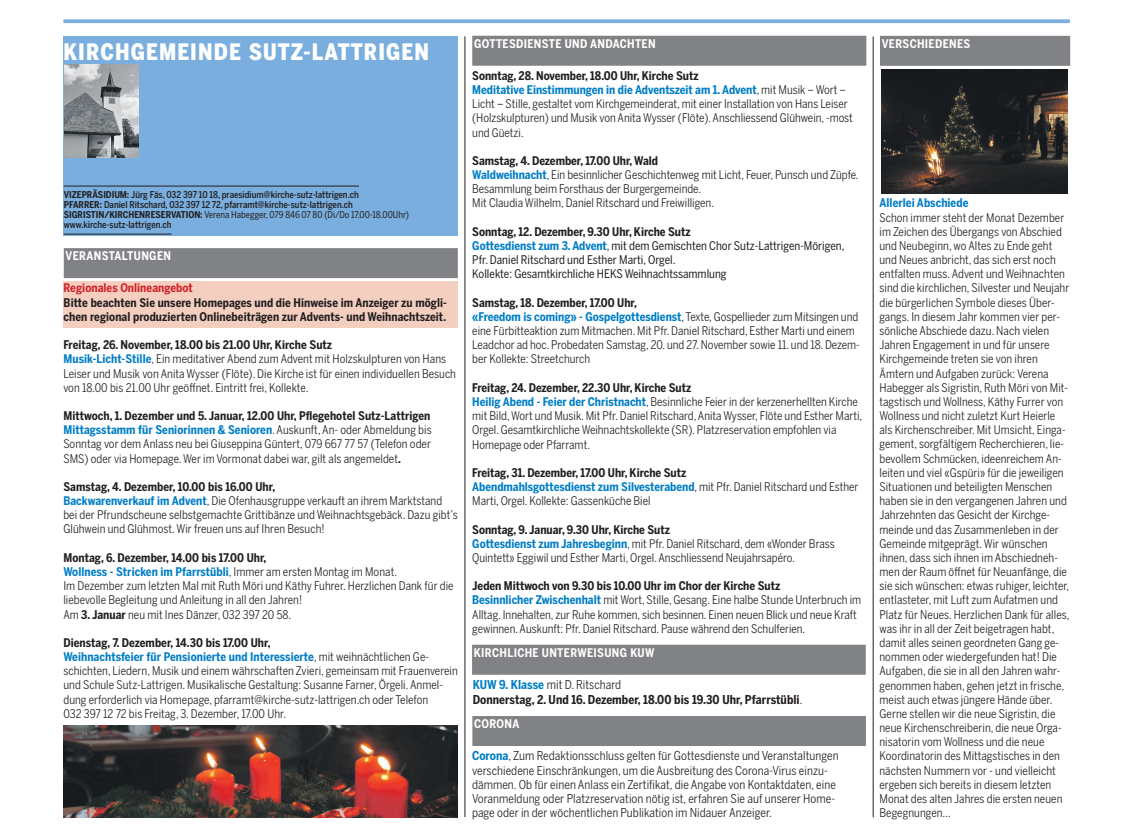
<style>
.page{position:relative;width:1134px;height:839px;background:#fff}
.page>*{position:absolute;margin:0;border:0;box-sizing:border-box;transform-origin:0 0}
.t1{font:900 22.5px "Benton Sans Cond";letter-spacing:.05em;color:#fff}
.t2{font:12.25px/14.1px "Benton Sans Cond";letter-spacing:.005em;color:#231f20}
.t3{font:700 12.25px/14.1px "Benton Sans Cond";letter-spacing:.005em;color:#231f20}
.t4{font:11.88px/14.1px "Benton Sans Cond";letter-spacing:.005em;color:#231f20}
.t5{font:11.88px/14.1px "Benton Sans Cond";color:#231f20}
.t6{font:700 11.88px/14.1px "Benton Sans Cond";letter-spacing:.005em;color:#231f20}
.t7{font:700 11.88px "Benton Sans Cond";letter-spacing:.03em;color:#fff}
.t8{font:700 11.88px "Benton Sans Cond";letter-spacing:.005em;color:#d1232a}
.t9{font:700 11.88px "Benton Sans Cond";letter-spacing:.005em;color:#007ec5}
.t10{font:500 9.38px/10px "Benton Sans Cond";color:#231f20}
.s1{font-weight:700}
.s2{font-weight:400}
.s3{font-weight:700;color:#007ec5}
.s4{color:#007ec5}
</style>
<div class="page">
<div style="left:63px;top:36px;width:394px;height:200px;background:#79aede"></div>
<hr style="left:64px;top:186px;width:295px;height:1px;background:#231f20">
<hr style="left:64px;top:234px;width:108px;height:1px;background:#231f20">
<svg style="left:63px;top:19px;width:1007px;height:4px;background:#84b5e0"></svg>
<img style="left:64px;top:65px;width:75px;height:92px">
<hr style="left:465px;top:36px;width:1px;height:781px;background:#231f20">
<div style="left:472px;top:645px;width:394px;height:30px;background:#808285"></div>
<div style="left:64px;top:248px;width:394px;height:30px;background:#808285"></div>
<div style="left:472px;top:36px;width:394px;height:30px;background:#808285"></div>
<div style="left:472px;top:716px;width:394px;height:30px;background:#808285"></div>
<hr style="left:873px;top:37px;width:1px;height:780px;background:#231f20">
<div style="left:880px;top:36px;width:190px;height:30px;background:#808285"></div>
<div style="left:64px;top:282px;width:394px;height:46px;background:#f4cfc0"></div>
<img style="left:63px;top:726px;width:395px;height:91px">
<img style="left:882px;top:70px;width:185px;height:123px">
<h1 class="t1" style="left:63px;top:38px;width:367px">KIRCHGEMEINDE SUTZ-LATTRIGEN</h1>
<p class="t10" style="left:64px;top:190px;width:347px"><span class="s1">VIZEPRÄSIDIUM:</span> Jürg Fäs, 032 397 10 18, praesidium@kirche-sutz-lattrigen.ch<br><span class="s1">PFARRER:</span> Daniel Ritschard, 032 397 12 72, pfarramt@kirche-sutz-lattrigen.ch <span class="s1">SIGRISTIN/KIRCHENRESERVATION:</span> <span class="s2">Verena Habegger, 079 846 07 80 (Di/Do 17.00-18.00Uhr) </span>www.kirche-sutz-lattrigen.ch</p>
<p class="t7" style="left:66px;top:249px;width:107px">VERANSTALTUNGEN</p>
<p class="t8" style="left:64px;top:281px;width:131px">Regionales Onlineangebot</p>
<p class="t6" style="left:64px;top:295px;width:385px">Bitte beachten Sie unsere Homepages und die Hinweise im Anzeiger zu mögli&shy;chen regional produzierten Onlinebeiträgen zur Advents- und Weihnachtszeit.</p>
<p class="t4" style="left:63px;top:338px;width:394px"><span class="s1">Freitag, 26. November, 18.00 bis 21.00 Uhr, Kirche Sutz<br></span><span class="s3">Musik-Licht-Stille</span>, Ein meditativer Abend zum Advent mit Holzskulpturen von Hans Leiser und Musik von Anita Wysser (Flöte). Die Kirche ist für einen individuellen Besuch von 18.00 bis 21.00 Uhr geöffnet. Eintritt frei, Kollekte.</p>
<p class="t4" style="left:63px;top:409px;width:370px;text-align:justify"><span class="s1">Mittwoch, 1. Dezember und 5. Januar, 12.00 Uhr, Pflegehotel Sutz-Lattrigen </span><span class="s3">Mittagsstamm für Seniorinnen &amp; Senioren</span>. Auskunft, An- oder Abmeldung bis Sonntag vor dem Anlass neu bei Giuseppina Güntert, 079 667 77 57 (Telefon oder SMS) oder via Homepage. Wer im Vormonat dabei war, gilt als angemeldet<span class="s1">.</span></p>
<p class="t4" style="left:63px;top:480px;width:396px"><span class="s1">Samstag, 4. Dezember, 10.00 bis 16.00 Uhr,<br></span><span class="s3">Backwarenverkauf im Advent</span>, Die Ofenhausgruppe verkauft an ihrem Marktstand bei der Pfrundscheune selbstgemachte Grittibänze und Weihnachtsgebäck. Dazu gibt’s Glühwein und Glühmost. Wir freuen uns auf Ihren Besuch!</p>
<p class="t4" style="left:63px;top:551px;width:392px"><span class="s1">Montag, 6. Dezember, 14.00 bis 17.00 Uhr,<br></span><span class="s3">Wollness - Stricken im Pfarrstübli</span>, Immer am ersten Montag im Monat.<br>Im Dezember zum letzten Mal mit Ruth Möri und Käthy Fuhrer. Herzlichen Dank für die liebevolle Begleitung und Anleitung in all den Jahren!<br>Am <span class="s1">3. Januar</span> neu mit Ines Dänzer, 032 397 20 58.</p>
<p class="t4" style="left:63px;top:636px;width:396px"><span class="s1">Dienstag, 7. Dezember, 14.30 bis 17.00 Uhr,<br></span><span class="s3">Weihnachtsfeier für Pensionierte und Interessierte</span>, mit weihnächtlichen Ge&shy;schichten, Liedern, Musik und einem währschaften Zvieri, gemeinsam mit Frauenverein und Schule Sutz-Lattrigen. Musikalische Gestaltung: Susanne Farner, Örgeli. Anmel&shy;dung erforderlich via Homepage, pfarramt@kirche-sutz-lattrigen.ch oder Telefon<br>032 397 12 72 bis Freitag, 3. Dezember, 17.00 Uhr.</p>
<p class="t7" style="left:474px;top:36px;width:183px">GOTTESDIENSTE UND ANDACHTEN</p>
<p class="t4" style="left:472px;top:69px;width:382px"><span class="s1">Sonntag, 28. November, 18.00 Uhr, Kirche Sutz<br></span><span class="s3">Meditative Einstimmungen in die Adventszeit am 1. Advent</span>, mit Musik – Wort – Licht – Stille, gestaltet vom Kirchgemeinderat, mit einer Installation von Hans Leiser (Holzskulpturen) und Musik von Anita Wysser (Flöte). Anschliessend Glühwein, -most und Güetzi.</p>
<p class="t4" style="left:472px;top:154px;width:388px"><span class="s1">Samstag, 4. Dezember, 17.00 Uhr, Wald<br></span><span class="s3">Waldweihnacht</span>, Ein besinnlicher Geschichtenweg mit Licht, Feuer, Punsch und Züpfe.<br>Besammlung beim Forsthaus der Burgergemeinde.<br>Mit Claudia Wilhelm, Daniel Ritschard und Freiwilligen.</p>
<p class="t5" style="left:472px;top:225px;width:374px"><span class="s1">Sonntag, 12. Dezember, 9.30 Uhr, Kirche Sutz<br></span><span class="s3">Gottesdienst zum 3. Advent</span>, mit dem Gemischten Chor Sutz-Lattrigen-Mörigen, Pfr. Daniel Ritschard und Esther Marti, Orgel.<br>Kollekte: Gesamtkirchliche HEKS Weihnachtssammlung</p>
<p class="t4" style="left:472px;top:295px;width:389px"><span class="s1">Samstag, 18. Dezember, 17.00 Uhr,<br></span><span class="s3">«Freedom is coming» - Gospelgottesdienst</span>, Texte, Gospellieder zum Mitsingen und eine Fürbitteaktion zum Mitmachen. Mit Pfr. Daniel Ritschard, Esther Marti und einem Leadchor ad hoc. Probedaten Samstag, 20. und 27. November sowie 11. und 18. Dezem&shy;ber Kollekte: Streetchurch</p>
<p class="t4" style="left:472px;top:381px;width:391px"><span class="s1">Freitag, 24. Dezember, 22.30 Uhr, Kirche Sutz<br></span><span class="s3">Heilig Abend - Feier der Christnacht</span>, Besinnliche Feier in der kerzenerhellten Kirche mit Bild, Wort und Musik. Mit Pfr. Daniel Ritschard, Anita Wysser, Flöte und Esther Marti, Orgel. Gesamtkirchliche Weihnachtskollekte (SR). Platzreservation empfohlen via Homepage oder Pfarramt.</p>
<p class="t4" style="left:472px;top:466px;width:388px"><span class="s1">Freitag, 31. Dezember, 17.00 Uhr, Kirche Sutz<br></span><span class="s3">Abendmahlsgottesdienst zum Silvesterabend</span>, mit Pfr. Daniel Ritschard und Esther<br>Marti, Orgel. Kollekte: Gassenküche Biel</p>
<p class="t4" style="left:472px;top:522px;width:364px"><span class="s1">Sonntag, 9. Januar, 9.30 Uhr, Kirche Sutz<br></span><span class="s3">Gottesdienst zum Jahresbeginn</span>, mit Pfr. Daniel Ritschard, dem «Wonder Brass<br>Quintett» Eggiwil und Esther Marti, Orgel. Anschliessend Neujahrsapéro.</p>
<p class="t4" style="left:472px;top:579px;width:390px"><span class="s1">Jeden Mittwoch von 9.30 bis 10.00 Uhr im Chor der Kirche Sutz<br></span><span class="s3">Besinnlicher Zwischenhalt</span> mit Wort, Stille, Gesang. Eine halbe Stunde Unterbruch im Alltag. Innehalten, zur Ruhe kommen, sich besinnen. Einen neuen Blick und neue Kraft gewinnen. Auskunft: Pfr. Daniel Ritschard. Pause während den Schulferien.</p>
<p class="t7" style="left:474px;top:645px;width:182px">KIRCHLICHE UNTERWEISUNG KUW</p>
<p class="t3" style="left:473px;top:678px;width:331px"><span class="s4">KUW 9. Klasse</span> <span class="s2">mit D. Ritschard<br></span>Donnerstag, 2. Und 16. Dezember, 18.00 bis 19.30 Uhr, Pfarrstübli<span class="s2">.</span></p>
<p class="t7" style="left:474px;top:717px;width:47px">CORONA</p>
<p class="t2" style="left:472px;top:749px;width:368px"><span class="s3">Corona</span>, Zum Redaktionsschluss gelten für Gottesdienste und Veranstaltungen verschiedene Einschränkungen, um die Ausbreitung des Corona-Virus einzu&shy;dämmen. Ob für einen Anlass ein Zertifikat, die Angabe von Kontaktdaten, eine Voranmeldung oder Platzreservation nötig ist, erfahren Sie auf unserer Home&shy;page oder in der wöchentlichen Publikation im Nidauer Anzeiger.</p>
<p class="t7" style="left:882px;top:36px;width:90px">VERSCHIEDENES</p>
<p class="t9" style="left:879px;top:196px;width:90px">Allerlei Abschiede</p>
<p class="t4" style="left:879px;top:210px;width:191px">Schon immer steht der Monat Dezember im Zeichen des Übergangs von Abschied und Neubeginn, wo Altes zu Ende geht und Neues anbricht, das sich erst noch entfalten muss. Advent und Weihnachten sind die kirchlichen, Silvester und Neujahr die bürgerlichen Symbole dieses Über&shy;gangs. In diesem Jahr kommen vier per&shy;sönliche Abschiede dazu. Nach vielen Jahren Engagement in und für unsere Kirchgemeinde treten sie von ihren Ämtern und Aufgaben zurück: Verena Habegger als Sigristin, Ruth Möri von Mit&shy;tagstisch und Wollness, Käthy Furrer von Wollness und nicht zuletzt Kurt Heierle als Kirchenschreiber. Mit Umsicht, Einga&shy;gement, sorgfältigem Recherchieren, lie&shy;bevollem Schmücken, ideenreichem An&shy;leiten und viel «Gspüri» für die jeweiligen Situationen und beteiligten Menschen haben sie in den vergangenen Jahren und Jahrzehnten das Gesicht der Kirchge&shy;meinde und das Zusammenleben in der Gemeinde mitgeprägt. Wir wünschen ihnen, dass sich ihnen im Abschiedneh&shy;men der Raum öffnet für Neuanfänge, die sie sich wünschen: etwas ruhiger, leichter, entlasteter, mit Luft zum Aufatmen und Platz für Neues. Herzlichen Dank für alles, was ihr in all der Zeit beigetragen habt, damit alles seinen geordneten Gang ge&shy;nommen oder wiedergefunden hat! Die Aufgaben, die sie in all den Jahren wahr&shy;genommen haben, gehen jetzt in frische, meist auch etwas jüngere Hände über.<br>Gerne stellen wir die neue Sigristin, die neue Kirchenschreiberin, die neue Orga&shy;nisatorin vom Wollness und die neue Koordinatorin des Mittagstisches in den nächsten Nummern vor - und vielleicht ergeben sich bereits in diesem letzten Monat des alten Jahres die ersten neuen Begegnungen…</p>
</div>
